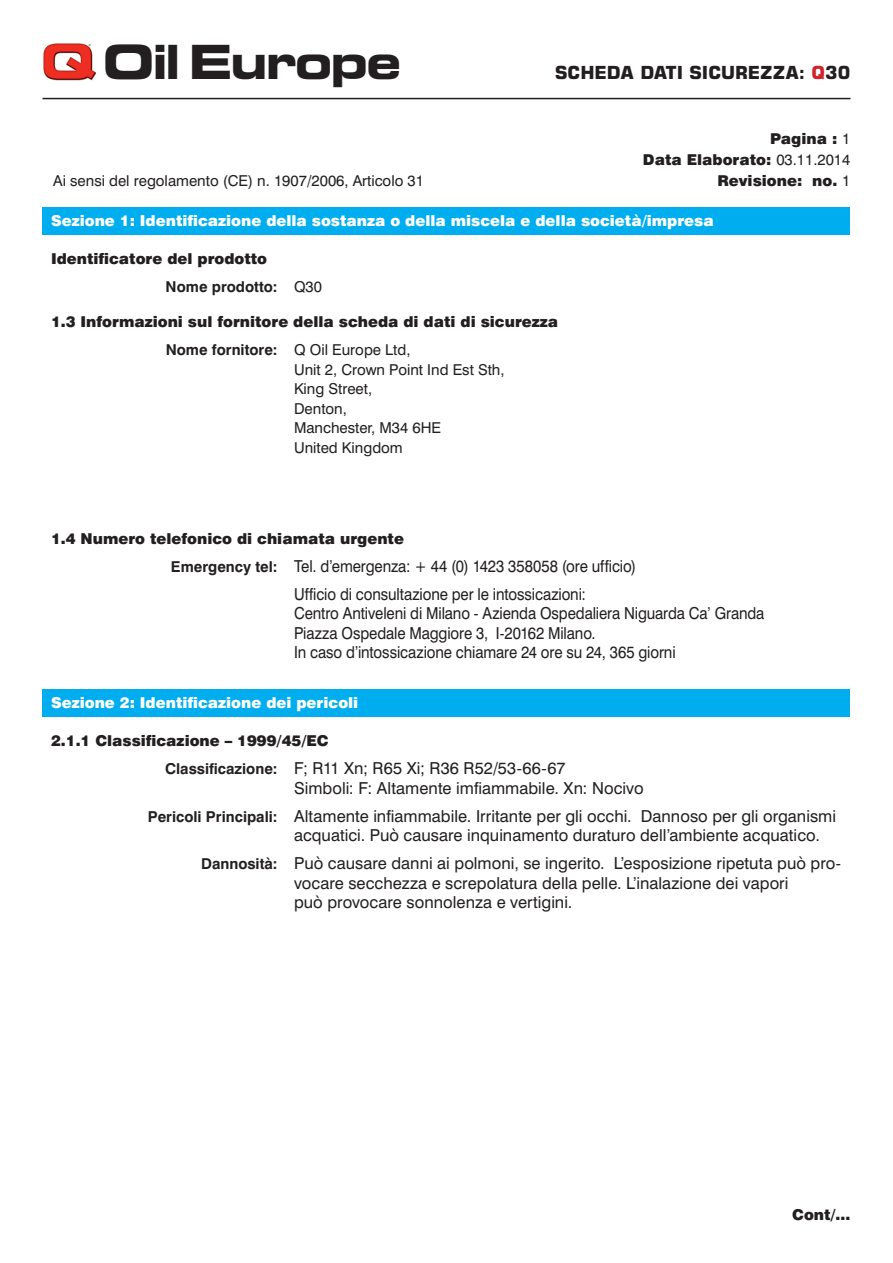
<style>
.page{position:relative;width:893px;height:1263px;background:#fff}
.page>*{position:absolute;margin:0;border:0;box-sizing:border-box;transform-origin:0 0}
.t1{font:700 expanded 46.95px "Square 721 BT";letter-spacing:-.05em;color:#231f20}
.t2{font:700 18px "Square 721 BT";color:#231f20}
.t3{font:16.5px/19.5px "Swiss 721 BT";color:#231f20}
.t4{font:16.5px/19.5px "Swiss 721 BT";color:#231f20;scale:.91 1}
.t5{font:900 15px/21px "Swiss 721 BT";color:#231f20}
.t6{font:15px/19.5px "Swiss 721 BT";color:#231f20}
.t7{font:900 15px "Swiss 721 BT";color:#fff}
.s1{color:#d1232a}
.s2{font-weight:400}
.s3{font-weight:700}
.s4{font-weight:700;font-size:15px}
</style>
<div class="page">
<img style="left:43px;top:43px;width:53px;height:38px">
<hr style="left:43px;top:98px;width:807px;height:1px;background:#231f20">
<div style="left:43px;top:207px;width:807px;height:28px;background:#00aeef"></div>
<div style="left:43px;top:689px;width:807px;height:28px;background:#00aeef"></div>
<h1 class="t1" style="left:103px;top:34px;width:300px">Oil Europe</h1>
<p class="t6" style="left:53px;top:171px;width:372px">Ai sensi del regolamento (CE) n. 1907/2006, Articolo 31</p>
<p class="t2" style="left:555px;top:62px;width:297px">SCHEDA DATI SICUREZZA: <span class="s1">Q</span>30</p>
<p class="t5" style="left:643px;top:128px;width:209px;text-align:right">Pagina : <span class="s2">1<br></span>Data Elaborato: <span class="s2">03.11.2014<br></span>Revisione: no. <span class="s2">1</span></p>
<p class="t7" style="left:51px;top:211px;width:664px">Sezione 1: Identificazione della sostanza o della miscela e della società/impresa</p>
<p class="t5" style="left:166px;top:244px;width:158px;line-height:28px;text-indent:-115px">Identificatore del prodotto<br><span class="s3">Nome prodotto:</span> <span class="s2">Q30</span></p>
<p class="t5" style="left:166px;top:307px;width:394px;line-height:28px;text-indent:-115px">1.3 Informazioni sul fornitore della scheda di dati di sicurezza<br><span class="s3">Nome fornitore:</span> <span class="s2">Q Oil Europe Ltd,</span></p>
<p class="t6" style="left:294px;top:359px;width:212px">Unit 2, Crown Point Ind Est Sth,<br>King Street,<br>Denton,<br>Manchester, M34 6HE<br>United Kingdom</p>
<p class="t5" style="left:51px;top:528px;width:354px">1.4 Numero telefonico di chiamata urgente</p>
<p class="t4" style="left:294px;top:551px;width:377px;line-height:28px;text-indent:-123px"><span class="s4">Emergency tel:</span> Tel. d’emergenza: + 44 (0) 1423 358058 (ore ufficio)<br>Ufficio di consultazione per le intossicazioni:</p>
<p class="t4" style="left:294px;top:603px;width:518px">Centro Antiveleni di Milano - Azienda Ospedaliera Niguarda Ca’ Granda<br>Piazza Ospedale Maggiore 3, I-20162 Milano.<br>In caso d’intossicazione chiamare 24 ore su 24, 365 giorni</p>
<p class="t7" style="left:51px;top:693px;width:309px">Sezione 2: Identificazione dei pericoli</p>
<p class="t5" style="left:51px;top:730px;width:279px">2.1.1 Classificazione – 1999/45/EC</p>
<p class="t3" style="left:294px;top:758px;width:351px;text-indent:-129px"><span class="s4">Classificazione:</span> F; R11 Xn; R65 Xi; R36 R52/53-66-67<br>Simboli: F: Altamente imfiammabile. Xn: Nocivo</p>
<p class="t3" style="left:294px;top:806px;width:544px;text-indent:-146px"><span class="s4">Pericoli Principali:</span> Altamente infiammabile. Irritante per gli occhi. Dannoso per gli organismi acquatici. Può causare inquinamento duraturo dell’ambiente acquatico.</p>
<p class="t3" style="left:294px;top:853px;width:548px;text-indent:-93px"><span class="s4">Dannosità:</span> Può causare danni ai polmoni, se ingerito. L’esposizione ripetuta può pro&shy;vocare secchezza e screpolatura della pelle. L’inalazione dei vapori<br>può provocare sonnolenza e vertigini.</p>
<p class="t5" style="left:792px;top:1204px;width:60px">Cont/...</p>
</div>
